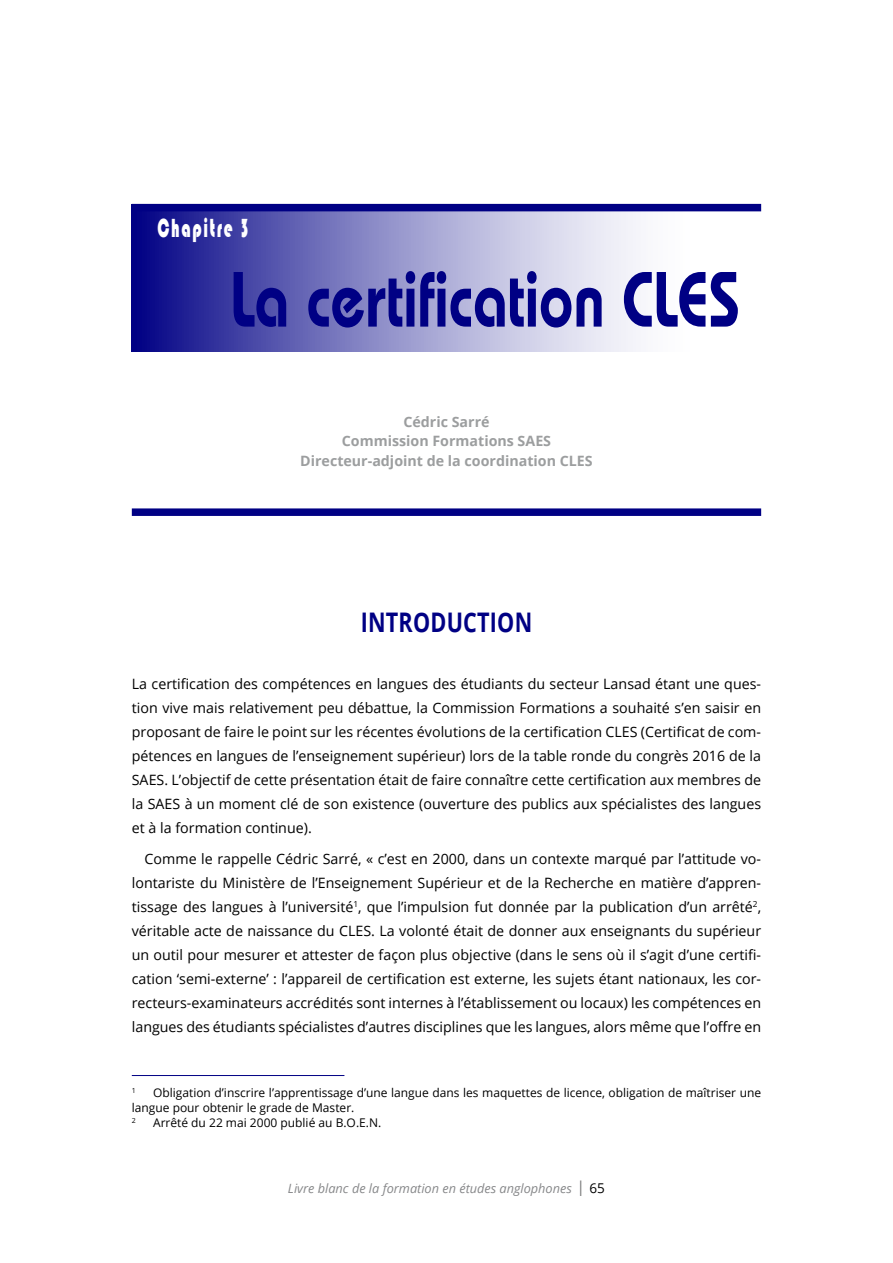
<style>
.page{position:relative;width:893px;height:1263px;background:#fff}
.page>*{position:absolute;margin:0;border:0;box-sizing:border-box;transform-origin:0 0}
.t1{font:600 78px "Bauhaus";color:#000084;scale:.8 1}
.t2{font:700 27px "Open Sans";color:#000084;scale:.8 1}
.t3{font:27px "Bauhaus 93";letter-spacing:.1em;color:#fff;scale:.6 1}
.t4{font:14.25px/24px "Open Sans";color:#000;text-align:justify}
.t5{font:700 14.25px/19.5px "Open Sans";color:#9c9e9f;text-align:center}
.t6{font:italic 12.75px "Open Sans";color:#87888a}
.t7{font:12px/15px "Open Sans";color:#000}
.t8{font:7.05px "Open Sans";color:#000}
.s1{color:#707172}
.s2{font-style:normal;font-size:13.5px;color:#000}
</style>
<div class="page">
<svg style="left:132px;top:211px;width:629px;height:140px"></svg>
<div style="left:132px;top:204px;width:629px;height:7px;background:#000084"></div>
<div style="left:132px;top:508px;width:629px;height:8px;background:#000084"></div>
<hr style="left:132px;top:1075px;width:212px;height:1px;background:#000084">
<h2 class="t3" style="left:157px;top:213px;width:155px">Chapitre 3</h2>
<h1 class="t1" style="left:230px;top:252px;width:639px">La certification CLES</h1>
<p class="t5" style="left:300px;top:412px;width:294px">Cédric Sarré<br>Commission Formations SAES<br>Directeur-adjoint de la coordination CLES</p>
<h2 class="t2" style="left:361px;top:603px;width:29px">Introduction</h2>
<p class="t4" style="left:132px;top:672px;width:631px">La certification des compétences en langues des étudiants du secteur Lansad étant une ques&shy;tion vive mais relativement peu débattue, la Commission Formations a souhaité s’en saisir en proposant de faire le point sur les récentes évolutions de la certification CLES (Certificat de com&shy;pétences en langues de l’enseignement supérieur) lors de la table ronde du congrès 2016 de la SAES. L’objectif de cette présentation était de faire connaître cette certification aux membres de la SAES à un moment clé de son existence (ouverture des publics aux spécialistes des langues et à la formation continue).</p>
<p class="t4" style="left:132px;top:846px;width:631px;text-indent:13px">Comme le rappelle Cédric Sarré, « c’est en 2000, dans un contexte marqué par l’attitude vo&shy;lontariste du Ministère de l’Enseignement Supérieur et de la Recherche en matière d’appren&shy;tissage des langues à l’université<sup>1</sup>, que l’impulsion fut donnée par la publication d’un arrêté<sup>2</sup>, véritable acte de naissance du CLES. La volonté était de donner aux enseignants du supérieur un outil pour mesurer et attester de façon plus objective (dans le sens où il s’agit d’une certifi&shy;cation ‘semi-externe’ : l’appareil de certification est externe, les sujets étant nationaux, les cor&shy;recteurs-examinateurs accrédités sont internes à l’établissement ou locaux) les compétences en langues des étudiants spécialistes d’autres disciplines que les langues, alors même que l’offre en</p>
<p class="t8" style="left:132px;top:1085px;width:6px">1</p>
<p class="t7" style="left:132px;top:1085px;width:631px;text-indent:21px">Obligation d’inscrire l’apprentissage d’une langue dans les maquettes de licence, obligation de maîtriser une langue pour obtenir le grade de Master.</p>
<p class="t8" style="left:132px;top:1115px;width:6px">2</p>
<p class="t7" style="left:153px;top:1115px;width:230px">Arrêté du 22 mai 2000 publié au B.O.E.N.</p>
<p class="t6" style="left:288px;top:1179px;width:319px">Livre blanc de la formation en études anglophones <span class="s1">❘</span> <span class="s2">65</span></p>
</div>
